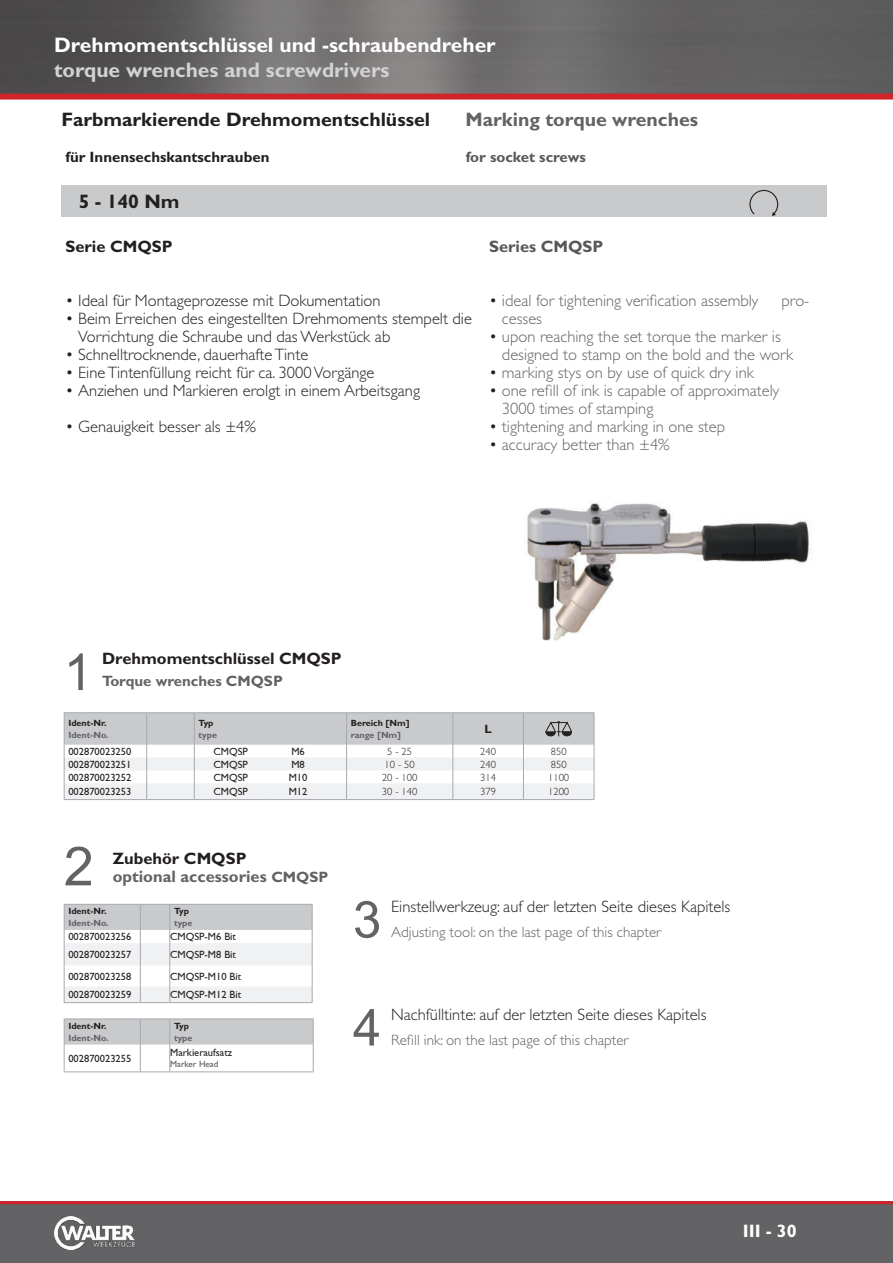
<style>
.page{position:relative;width:893px;height:1263px;background:#fff}
.page>*{position:absolute;margin:0;border:0;box-sizing:border-box;transform-origin:0 0}
.t1{font:54px "Arial";color:#636366}
.t2{font:51px "Arial";color:#636366}
.t3{font:700 21px "Gill Sans Std";color:#fff}
.t4{font:700 21px "Gill Sans Std";color:#d1d2d4}
.t5{font:700 19.5px "Gill Sans Std";color:#231f20}
.t6{font:700 19.5px "Gill Sans Std";color:#636366}
.t7{font:700 18px "Gill Sans Std";color:#fff}
.t8{font:300 16.5px/18px "Gill Sans Std";color:#231f20}
.t9{font:300 16.5px/18px "Gill Sans Std";color:#636366}
.t10{font:700 16.5px "Gill Sans Std";color:#231f20}
.t11{font:700 16.5px "Gill Sans Std";color:#636366}
.t12{font:700 16.5px "Gill Sans Std";color:#57585a}
.t13{font:300 15px "Gill Sans Std";color:#636366}
.t14{font:700 15px "Gill Sans Std";color:#231f20}
.t15{font:700 15px "Gill Sans Std";color:#636366}
.t16{font:700 15px "Gill Sans Std";color:#57585a}
.t17{font:700 12px "Gill Sans Std";color:#231f20}
.t18{font:10.5px "Gill Sans Std";color:#231f20}
.t19{font:10.5px "Gill Sans";color:#231f20}
.t20{font:300 10.5px "Gill Sans Std";color:#231f20}
.t21{font:700 9px "Gill Sans Std";color:#636366}
.t22{font:700 9px "Gill Sans Std";color:#231f20}
.t23{font:9px "Gill Sans";color:#57585a}
.s1{color:#231f20}
.s2{font-size:15px}
</style>
<div class="page">
<svg style="left:0;top:0;width:893px;height:94px;background:#676565"></svg>
<div style="left:0;top:94px;width:893px;height:6px;background:#d1232a"></div>
<div style="left:0;top:1201px;width:893px;height:62px;background:#636366"></div>
<hr style="left:0;top:1201px;width:893px;height:3px;background:#d1232a">
<img style="left:54px;top:1216px;width:81px;height:34px">
<img style="left:527px;top:501px;width:284px;height:140px">
<div style="left:62px;top:186px;width:765px;height:31px;background:#c9cacc"></div>
<svg style="left:749px;top:189px;width:30px;height:27px"></svg>
<hr style="left:64px;top:712px;width:83px;height:1px;background:#a8a9ad">
<hr style="left:147px;top:712px;width:47px;height:1px;background:#a8a9ad">
<hr style="left:194px;top:712px;width:77px;height:1px;background:#a8a9ad">
<hr style="left:271px;top:712px;width:76px;height:1px;background:#a8a9ad">
<hr style="left:347px;top:712px;width:106px;height:1px;background:#a8a9ad">
<hr style="left:453px;top:712px;width:70px;height:1px;background:#a8a9ad">
<hr style="left:523px;top:712px;width:71px;height:1px;background:#a8a9ad">
<hr style="left:64px;top:799px;width:83px;height:1px;background:#a8a9ad">
<hr style="left:147px;top:799px;width:47px;height:1px;background:#a8a9ad">
<hr style="left:194px;top:799px;width:77px;height:1px;background:#a8a9ad">
<hr style="left:271px;top:799px;width:76px;height:1px;background:#a8a9ad">
<hr style="left:347px;top:799px;width:106px;height:1px;background:#a8a9ad">
<hr style="left:453px;top:799px;width:70px;height:1px;background:#a8a9ad">
<hr style="left:523px;top:799px;width:71px;height:1px;background:#a8a9ad">
<svg style="left:64px;top:713px;width:531px;height:86px"></svg>
<svg style="left:64px;top:904px;width:249px;height:99px"></svg>
<hr style="left:255px;top:1002px;width:58px;height:1px;background:#a8a9ad">
<hr style="left:64px;top:1018px;width:76px;height:1px;background:#a8a9ad">
<hr style="left:140px;top:1018px;width:30px;height:1px;background:#a8a9ad">
<hr style="left:170px;top:1018px;width:73px;height:1px;background:#a8a9ad">
<hr style="left:243px;top:1018px;width:71px;height:1px;background:#a8a9ad">
<hr style="left:64px;top:1071px;width:76px;height:1px;background:#a8a9ad">
<hr style="left:140px;top:1071px;width:30px;height:1px;background:#a8a9ad">
<hr style="left:170px;top:1071px;width:73px;height:1px;background:#a8a9ad">
<svg style="left:64px;top:1019px;width:250px;height:52px"></svg>
<hr style="left:243px;top:1071px;width:71px;height:1px;background:#a8a9ad">
<p class="t3" style="left:54px;top:36px;width:443px">Drehmomentschlüssel und -schraubendreher</p>
<p class="t4" style="left:54px;top:61px;width:337px">torque wrenches and screwdrivers</p>
<p class="t5" style="left:62px;top:112px;width:370px">Farbmarkierende Drehmomentschlüssel</p>
<p class="t6" style="left:466px;top:112px;width:234px">Marking torque wrenches</p>
<p class="t14" style="left:65px;top:151px;width:205px">für Innensechskantschrauben</p>
<p class="t16" style="left:466px;top:151px;width:121px">for socket screws</p>
<p class="t5" style="left:79px;top:194px;width:102px">5 - 140 Nm</p>
<p class="t10" style="left:65px;top:240px;width:109px">Serie CMQSP</p>
<p class="t8" style="left:65px;top:292px;width:316px">• Ideal für Montageprozesse mit Dokumentation</p>
<p class="t8" style="left:78px;top:310px;width:395px;text-indent:-13px">• Beim Erreichen des eingestellten Drehmoments stempelt die<br>Vorrichtung die Schraube und das Werkstück ab</p>
<p class="t8" style="left:65px;top:346px;width:244px">• Schnelltrocknende, dauerhafte Tinte</p>
<p class="t8" style="left:65px;top:364px;width:311px">• Eine Tintenfüllung reicht für ca. 3000 Vorgänge</p>
<p class="t8" style="left:65px;top:382px;width:356px">• Anziehen und Markieren erolgt in einem Arbeitsgang</p>
<p class="t8" style="left:65px;top:418px;width:192px">• Genauigkeit besser als ±4%</p>
<p class="t12" style="left:489px;top:240px;width:116px">Series CMQSP</p>
<p class="t9" style="left:489px;top:292px;width:271px"><span class="s1">•</span> ideal for tightening verification assembly</p>
<p class="t9" style="left:781px;top:292px;width:30px">pro-</p>
<p class="t9" style="left:502px;top:310px;width:42px">cesses</p>
<p class="t9" style="left:502px;top:328px;width:293px;text-indent:-13px"><span class="s1">•</span> upon reaching the set torque the marker is designed to stamp on the bold and the work</p>
<p class="t9" style="left:489px;top:364px;width:266px"><span class="s1">•</span> marking stys on by use of quick dry ink</p>
<p class="t9" style="left:502px;top:382px;width:279px;text-indent:-13px"><span class="s1">•</span> one refill of ink is capable of approximately<br>3000 times of stamping</p>
<p class="t9" style="left:489px;top:418px;width:238px"><span class="s1">•</span> tightening and marking in one step</p>
<p class="t9" style="left:489px;top:436px;width:182px"><span class="s1">•</span> accuracy better than ±4%</p>
<p class="t10" style="left:102px;top:652px;width:241px">Drehmomentschlüssel CMQSP</p>
<p class="t15" style="left:102px;top:675px;width:182px">Torque wrenches CMQSP</p>
<p class="t22" style="left:68px;top:719px;width:40px">Ident-Nr.</p>
<p class="t21" style="left:68px;top:731px;width:42px">Ident-No.</p>
<h2 class="t2" style="left:64px;top:643px;width:30px">1</h2>
<p class="t22" style="left:199px;top:719px;width:16px">Typ</p>
<p class="t21" style="left:199px;top:731px;width:20px">type</p>
<p class="t22" style="left:351px;top:719px;width:60px">Bereich [Nm]</p>
<p class="t21" style="left:351px;top:731px;width:52px">range [Nm]</p>
<p class="t17" style="left:484px;top:724px;width:9px">L</p>
<p class="t18" style="left:68px;top:746px;width:64px">002870023250</p>
<p class="t19" style="left:213px;top:747px;width:36px">CMQSP</p>
<p class="t19" style="left:291px;top:747px;width:15px">M6</p>
<p class="t20" style="left:387px;top:746px;width:26px">5 - 25</p>
<p class="t20" style="left:480px;top:746px;width:17px">240</p>
<p class="t20" style="left:551px;top:746px;width:17px">850</p>
<p class="t18" style="left:68px;top:759px;width:64px">002870023251</p>
<p class="t19" style="left:213px;top:760px;width:36px">CMQSP</p>
<p class="t19" style="left:291px;top:760px;width:15px">M8</p>
<p class="t20" style="left:385px;top:759px;width:32px">10 - 50</p>
<p class="t20" style="left:480px;top:759px;width:17px">240</p>
<p class="t20" style="left:551px;top:759px;width:17px">850</p>
<p class="t18" style="left:68px;top:772px;width:64px">002870023252</p>
<p class="t19" style="left:213px;top:773px;width:36px">CMQSP</p>
<p class="t19" style="left:289px;top:773px;width:20px">M10</p>
<p class="t20" style="left:382px;top:771px;width:37px">20 - 100</p>
<p class="t20" style="left:480px;top:771px;width:17px">314</p>
<p class="t20" style="left:548px;top:771px;width:22px">1100</p>
<p class="t18" style="left:68px;top:786px;width:64px">002870023253</p>
<p class="t19" style="left:213px;top:788px;width:36px">CMQSP</p>
<p class="t19" style="left:289px;top:788px;width:20px">M12</p>
<p class="t20" style="left:382px;top:786px;width:37px">30 - 140</p>
<p class="t20" style="left:480px;top:786px;width:17px">379</p>
<p class="t20" style="left:548px;top:786px;width:22px">1200</p>
<h1 class="t1" style="left:64px;top:835px;width:32px">2</h1>
<p class="t10" style="left:113px;top:852px;width:135px">Zubehör CMQSP</p>
<p class="t11" style="left:113px;top:870px;width:217px">optional accessories <span class="s2">CMQSP</span></p>
<p class="t22" style="left:68px;top:908px;width:40px">Ident-Nr.</p>
<p class="t21" style="left:68px;top:920px;width:42px">Ident-No.</p>
<p class="t22" style="left:174px;top:908px;width:16px">Typ</p>
<p class="t21" style="left:174px;top:920px;width:20px">type</p>
<p class="t18" style="left:68px;top:931px;width:64px">002870023256</p>
<p class="t19" style="left:170px;top:933px;width:67px">CMQSP-M6 Bit</p>
<p class="t18" style="left:68px;top:949px;width:64px">002870023257</p>
<p class="t19" style="left:170px;top:951px;width:67px">CMQSP-M8 Bit</p>
<p class="t18" style="left:68px;top:970px;width:64px">002870023258</p>
<p class="t19" style="left:170px;top:972px;width:73px">CMQSP-M10 Bit</p>
<p class="t18" style="left:68px;top:989px;width:64px">002870023259</p>
<p class="t19" style="left:170px;top:991px;width:73px">CMQSP-M12 Bit</p>
<p class="t22" style="left:68px;top:1022px;width:40px">Ident-Nr.</p>
<p class="t21" style="left:68px;top:1034px;width:42px">Ident-No.</p>
<p class="t22" style="left:174px;top:1022px;width:16px">Typ</p>
<p class="t21" style="left:174px;top:1034px;width:20px">type</p>
<p class="t18" style="left:68px;top:1053px;width:64px">002870023255</p>
<p class="t19" style="left:170px;top:1049px;width:64px">Markieraufsatz</p>
<p class="t23" style="left:170px;top:1061px;width:50px">Marker Head</p>
<h2 class="t2" style="left:353px;top:890px;width:30px">3</h2>
<p class="t8" style="left:391px;top:898px;width:341px">Einstellwerkzeug: auf der letzten Seite dieses Kapitels</p>
<p class="t13" style="left:391px;top:924px;width:272px">Adjusting tool: on the last page of this chapter</p>
<h2 class="t2" style="left:353px;top:998px;width:30px">4</h2>
<p class="t8" style="left:391px;top:1005px;width:317px">Nachfülltinte: auf der letzten Seite dieses Kapitels</p>
<p class="t13" style="left:391px;top:1032px;width:239px">Refill ink: on the last page of this chapter</p>
<p class="t7" style="left:743px;top:1224px;width:55px">III - 30</p>
</div>
